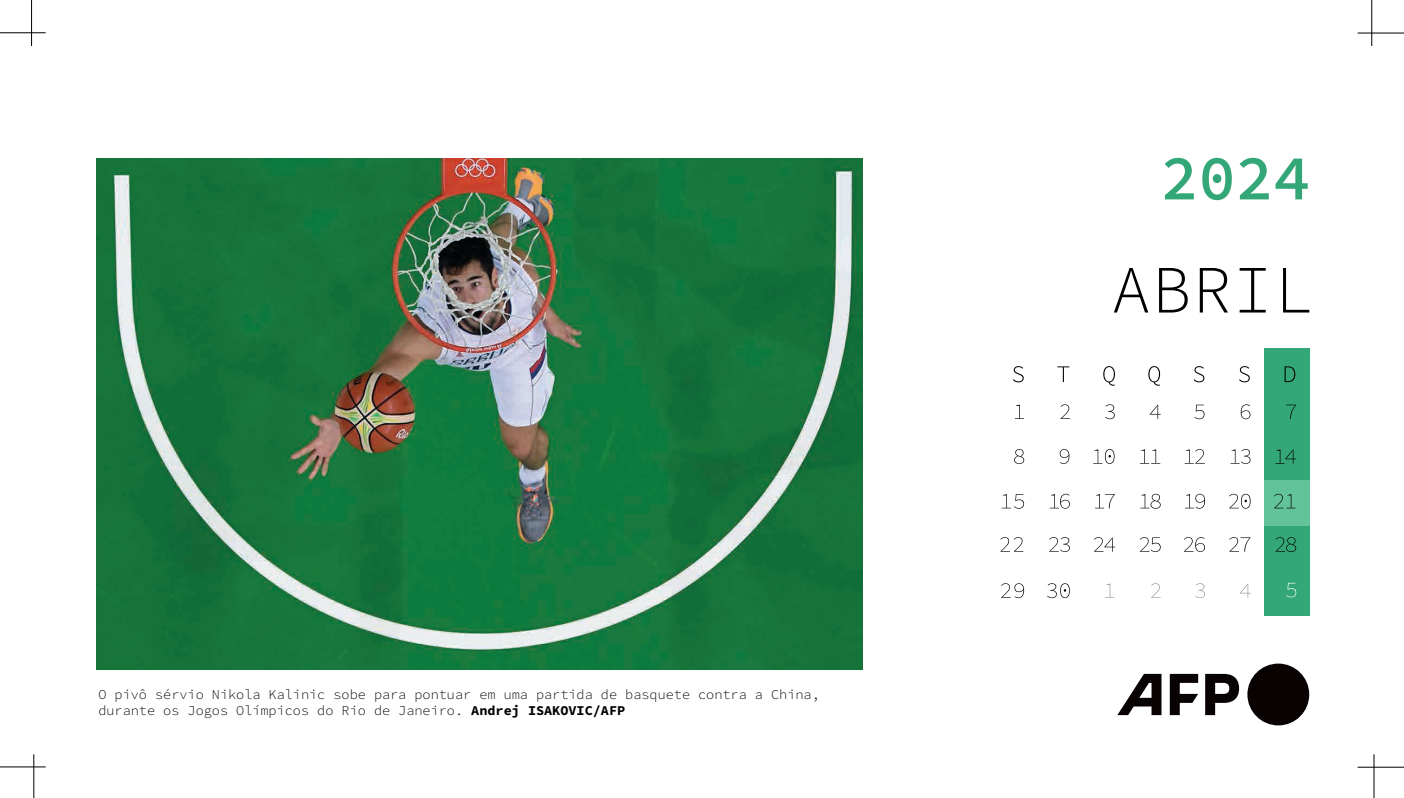
<style>
.page{position:relative;width:1404px;height:798px;background:#fff}
.page>*{position:absolute;margin:0;border:0;box-sizing:border-box;transform-origin:0 0}
.t1{font:300 67.5px "Source Code Pro";color:#000001}
.t2{font:600 62.32px "Source Code Pro";color:#33a777}
.t3{font:300 13.5px/16.2px "Source Code Pro";color:#000001}
.s1{font-weight:700}
</style>
<div class="page">
<img style="left:97px;top:158px;width:765px;height:510px">
<svg style="left:1001px;top:583px;width:22px;height:15px"></svg>
<svg style="left:1047px;top:583px;width:22px;height:15px"></svg>
<svg style="left:1106px;top:583px;width:5px;height:14px"></svg>
<svg style="left:1151px;top:583px;width:9px;height:14px"></svg>
<svg style="left:1195px;top:583px;width:9px;height:15px"></svg>
<svg style="left:1240px;top:583px;width:10px;height:14px"></svg>
<div style="left:1263px;top:347px;width:46px;height:268px;background:#33a777"></div>
<svg style="left:1014px;top:404px;width:9px;height:15px"></svg>
<svg style="left:1060px;top:404px;width:9px;height:15px"></svg>
<svg style="left:1105px;top:404px;width:9px;height:15px"></svg>
<svg style="left:1149px;top:404px;width:11px;height:15px"></svg>
<svg style="left:1194px;top:404px;width:10px;height:15px"></svg>
<svg style="left:1240px;top:404px;width:10px;height:15px"></svg>
<svg style="left:1286px;top:404px;width:9px;height:15px"></svg>
<svg style="left:1014px;top:449px;width:10px;height:14px"></svg>
<svg style="left:1059px;top:449px;width:10px;height:14px"></svg>
<svg style="left:1094px;top:449px;width:20px;height:14px"></svg>
<svg style="left:1141px;top:449px;width:16px;height:14px"></svg>
<svg style="left:1185px;top:449px;width:19px;height:14px"></svg>
<svg style="left:1231px;top:449px;width:19px;height:14px"></svg>
<svg style="left:1276px;top:449px;width:19px;height:14px"></svg>
<svg style="left:1001px;top:494px;width:22px;height:14px"></svg>
<svg style="left:1050px;top:493px;width:19px;height:15px"></svg>
<svg style="left:1095px;top:494px;width:19px;height:14px"></svg>
<svg style="left:1140px;top:493px;width:20px;height:15px"></svg>
<svg style="left:1185px;top:493px;width:19px;height:15px"></svg>
<svg style="left:1229px;top:493px;width:21px;height:15px"></svg>
<svg style="left:1000px;top:537px;width:23px;height:14px"></svg>
<svg style="left:1049px;top:537px;width:20px;height:14px"></svg>
<svg style="left:1094px;top:537px;width:21px;height:14px"></svg>
<svg style="left:1140px;top:537px;width:20px;height:14px"></svg>
<svg style="left:1184px;top:537px;width:20px;height:14px"></svg>
<svg style="left:1229px;top:537px;width:21px;height:14px"></svg>
<svg style="left:1275px;top:537px;width:20px;height:14px"></svg>
<svg style="left:1013px;top:366px;width:10px;height:16px"></svg>
<svg style="left:1057px;top:366px;width:12px;height:16px"></svg>
<svg style="left:1103px;top:366px;width:11px;height:19px"></svg>
<svg style="left:1148px;top:366px;width:11px;height:19px"></svg>
<svg style="left:1193px;top:366px;width:11px;height:16px"></svg>
<svg style="left:1239px;top:366px;width:10px;height:16px"></svg>
<svg style="left:1284px;top:366px;width:11px;height:16px"></svg>
<div style="left:1263px;top:480px;width:46px;height:45px;background:#62c299"></div>
<svg style="left:1274px;top:493px;width:21px;height:15px"></svg>
<svg style="left:1286px;top:582px;width:10px;height:16px"></svg>
<svg style="left:1117px;top:663px;width:191px;height:62px"></svg>
<hr style="left:31px;top:0;width:1px;height:46px;background:#000">
<hr style="left:1371px;top:0;width:1px;height:46px;background:#000">
<hr style="left:1357px;top:33px;width:46px;height:1px;background:#000">
<hr style="left:1357px;top:766px;width:46px;height:1px;background:#000">
<hr style="left:33px;top:754px;width:1px;height:43px;background:#000">
<hr style="left:1373px;top:754px;width:1px;height:43px;background:#000">
<hr style="left:0;top:32px;width:46px;height:1px;background:#000">
<hr style="left:0;top:766px;width:46px;height:1px;background:#000">
<p class="t3" style="left:98px;top:686px;width:722px">O pivô sérvio Nikola Kalinic sobe para pontuar em uma partida de basquete contra a China, durante os Jogos Olímpicos do Rio de Janeiro. <span class="s1">Andrej ISAKOVIC/AFP</span></p>
<h2 class="t2" style="left:1160px;top:133px;width:151px">2024</h2>
<h1 class="t1" style="left:1110px;top:241px;width:204px">ABRIL</h1>
</div>
